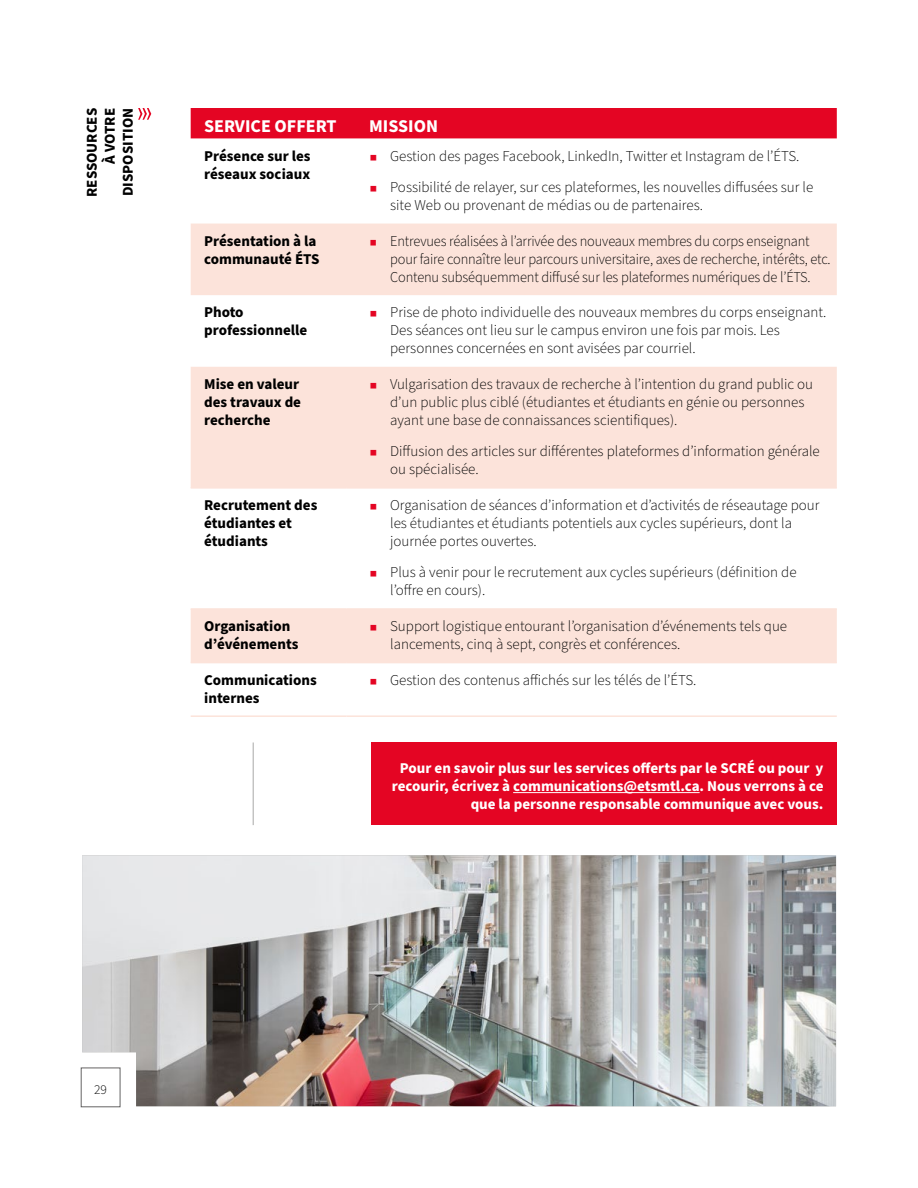
<style>
.page{position:relative;width:918px;height:1188px;background:#fff}
.page>*{position:absolute;margin:0;border:0;box-sizing:border-box;transform-origin:0 0}
.t1{font:700 18px "Source Sans Pro";color:#fff}
.t2{font:300 15px/18px "Source Sans Pro";color:#000}
.TexteRegulier{font:700 15px/18px "Source Sans Pro";color:#000}
.t3{font:300 15px/18px "Source Sans Pro";color:#000;scale:.96 1}
.Boite_Rouge{font:700 15px/18px "Source Sans Pro";color:#fff;text-align:right}
.t4{font:300 13.5px "Source Sans Pro";color:#000}
.s1{font-weight:400;font-size:24px;color:#e40523}
</style>
<div class="page">
<div style="left:81px;top:1068px;width:39px;height:39px;border:1px solid #646363"></div>
<svg style="left:138px;top:108px;width:13px;height:12px"></svg>
<div style="left:191px;top:108px;width:646px;height:30px;background:#e40523"></div>
<svg style="left:191px;top:224px;width:646px;height:438px;fill:#fce3da"></svg>
<svg style="left:191px;top:489px;width:646px;height:119px"></svg>
<hr style="left:191px;top:487px;width:156px;height:2px;background:#fce3da">
<hr style="left:347px;top:487px;width:490px;height:2px;background:#fce3da">
<hr style="left:191px;top:608px;width:156px;height:2px;background:#fce3da">
<hr style="left:347px;top:608px;width:490px;height:2px;background:#fce3da">
<hr style="left:191px;top:662px;width:156px;height:1px;background:#fce3da">
<hr style="left:347px;top:662px;width:490px;height:1px;background:#fce3da">
<hr style="left:191px;top:715px;width:156px;height:2px;background:#fce3da">
<hr style="left:347px;top:715px;width:490px;height:2px;background:#fce3da">
<div style="left:372px;top:742px;width:465px;height:83px;background:#e40523"></div>
<hr style="left:513px;top:792px;width:187px;height:1px;background:#fff">
<hr style="left:253px;top:742px;width:1px;height:83px;background:#a8a8a7">
<img style="left:82px;top:855px;width:754px;height:251px">
<p class="TexteRegulier" style="left:83px;top:197px;width:90px;text-align:right;rotate:-90deg">RESSOURCES<br>À VOTRE<br>DISPOSITION</p>
<h5 class="t1" style="left:204px;top:114px;width:134px">SERVICE OFFERT</h5>
<h5 class="t1" style="left:369px;top:114px;width:70px">MISSION</h5>
<p class="TexteRegulier" style="left:204px;top:147px;width:108px">Présence sur les réseaux sociaux</p>
<p class="t2" style="left:370px;top:147px;width:431px"><span class="s1">▪</span> Gestion des pages Facebook, LinkedIn, Twitter et Instagram de l’ÉTS.</p>
<p class="t2" style="left:390px;top:179px;width:425px;text-indent:-20px"><span class="s1">▪</span> Possibilité de relayer, sur ces plateformes, les nouvelles diffusées sur le site Web ou provenant de médias ou de partenaires.</p>
<p class="TexteRegulier" style="left:204px;top:232px;width:117px">Présentation à la communauté ÉTS</p>
<p class="t3" style="left:390px;top:232px;width:460px;text-indent:-20px"><span class="s1">▪</span> Entrevues réalisées à l’arrivée des nouveaux membres du corps enseignant pour faire connaître leur parcours universitaire, axes de recherche, intérêts, etc.<br>Contenu subséquemment diffusé sur les plateformes numériques de l’ÉTS.</p>
<p class="TexteRegulier" style="left:204px;top:304px;width:105px">Photo professionnelle</p>
<p class="t2" style="left:390px;top:304px;width:438px;text-indent:-20px"><span class="s1">▪</span> Prise de photo individuelle des nouveaux membres du corps enseignant.<br>Des séances ont lieu sur le campus environ une fois par mois. Les personnes concernées en sont avisées par courriel.</p>
<p class="TexteRegulier" style="left:204px;top:375px;width:98px">Mise en valeur des travaux de recherche</p>
<p class="t2" style="left:390px;top:375px;width:425px;text-indent:-20px"><span class="s1">▪</span> Vulgarisation des travaux de recherche à l’intention du grand public ou d’un public plus ciblé (étudiantes et étudiants en génie ou personnes ayant une base de connaissances scientifiques).</p>
<p class="t2" style="left:390px;top:443px;width:431px;text-indent:-20px"><span class="s1">▪</span> Diffusion des articles sur différentes plateformes d’information générale ou spécialisée.</p>
<p class="TexteRegulier" style="left:204px;top:496px;width:115px">Recrutement des étudiantes et étudiants</p>
<p class="t2" style="left:390px;top:496px;width:431px;text-indent:-20px"><span class="s1">▪</span> Organisation de séances d’information et d’activités de réseautage pour les étudiantes et étudiants potentiels aux cycles supérieurs, dont la journée portes ouvertes.</p>
<p class="t2" style="left:390px;top:564px;width:408px;text-indent:-20px"><span class="s1">▪</span> Plus à venir pour le recrutement aux cycles supérieurs (définition de l’offre en cours).</p>
<p class="TexteRegulier" style="left:204px;top:618px;width:96px">Organisation d’événements</p>
<p class="t2" style="left:390px;top:618px;width:399px;text-indent:-20px"><span class="s1">▪</span> Support logistique entourant l’organisation d’événements tels que lancements, cinq à sept, congrès et conférences.</p>
<p class="TexteRegulier" style="left:204px;top:671px;width:114px">Communications internes</p>
<p class="t2" style="left:370px;top:671px;width:328px"><span class="s1">▪</span> Gestion des contenus affichés sur les télés de l’ÉTS.</p>
<p class="Boite_Rouge" style="left:392px;top:760px;width:433px">Pour en savoir plus sur les services offerts par le SCRÉ ou pour y recourir, écrivez à communications@etsmtl.ca. Nous verrons à ce que la personne responsable communique avec vous.</p>
<p class="t4" style="left:94px;top:1081px;width:14px">29</p>
</div>
